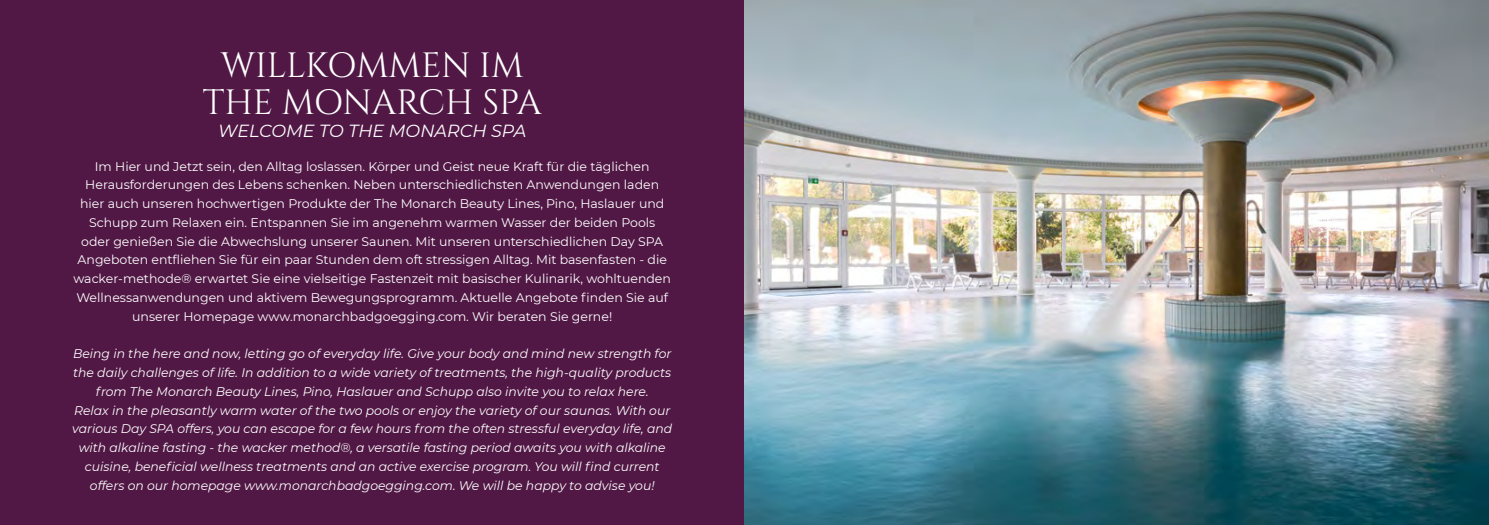
<style>
.page{position:relative;width:1489px;height:525px;background:#fff}
.page>*{position:absolute;margin:0;border:0;box-sizing:border-box;transform-origin:0 0}
.t1{font:35px/37.5px "Cinzel";letter-spacing:-.005em;color:#fff;text-align:center}
.t2{font:italic 17.5px "Montserrat";color:#fff}
.t3{font:12.5px/18.8px "Montserrat";color:#fff;text-align:center}
.t4{font:italic 12.5px/18.8px "Montserrat";color:#fff;text-align:center}
</style>
<div class="page">
<div style="left:0;top:0;width:744px;height:524px;background:#511845"></div>
<img style="left:744px;top:0;width:744px;height:524px">
<h1 class="t1" style="left:203px;top:47px;width:340px">WILLKOMMEN IM<br>THE MONARCH SPA</h1>
<h2 class="t2" style="left:218px;top:118px;width:309px">WELCOME TO THE MONARCH SPA</h2>
<p class="t3" style="left:73px;top:156px;width:599px">Im Hier und Jetzt sein, den Alltag loslassen. Körper und Geist neue Kraft für die täglichen Herausforderungen des Lebens schenken. Neben unterschiedlichsten Anwendungen laden hier auch unseren hochwertigen Produkte der The Monarch Beauty Lines, Pino, Haslauer und Schupp zum Relaxen ein. Entspannen Sie im angenehm warmen Wasser der beiden Pools oder genießen Sie die Abwechslung unserer Saunen. Mit unseren unterschiedlichen Day SPA Angeboten entfliehen Sie für ein paar Stunden dem oft stressigen Alltag. Mit basenfasten - die wacker-methode® erwartet Sie eine vielseitige Fastenzeit mit basischer Kulinarik, wohltuenden Wellnessanwendungen und aktivem Bewegungsprogramm. Aktuelle Angebote finden Sie auf unserer Homepage www.monarchbadgoegging.com. Wir beraten Sie gerne!</p>
<p class="t4" style="left:72px;top:344px;width:601px">Being in the here and now, letting go of everyday life. Give your body and mind new strength for the daily challenges of life. In addition to a wide variety of treatments, the high-quality products from The Monarch Beauty Lines, Pino, Haslauer and Schupp also invite you to relax here.<br>Relax in the pleasantly warm water of the two pools or enjoy the variety of our saunas. With our various Day SPA offers, you can escape for a few hours from the often stressful everyday life, and with alkaline fasting - the wacker method®, a versatile fasting period awaits you with alkaline cuisine, beneficial wellness treatments and an active exercise program. You will find current offers on our homepage www.monarchbadgoegging.com. We will be happy to advise you!</p>
</div>
